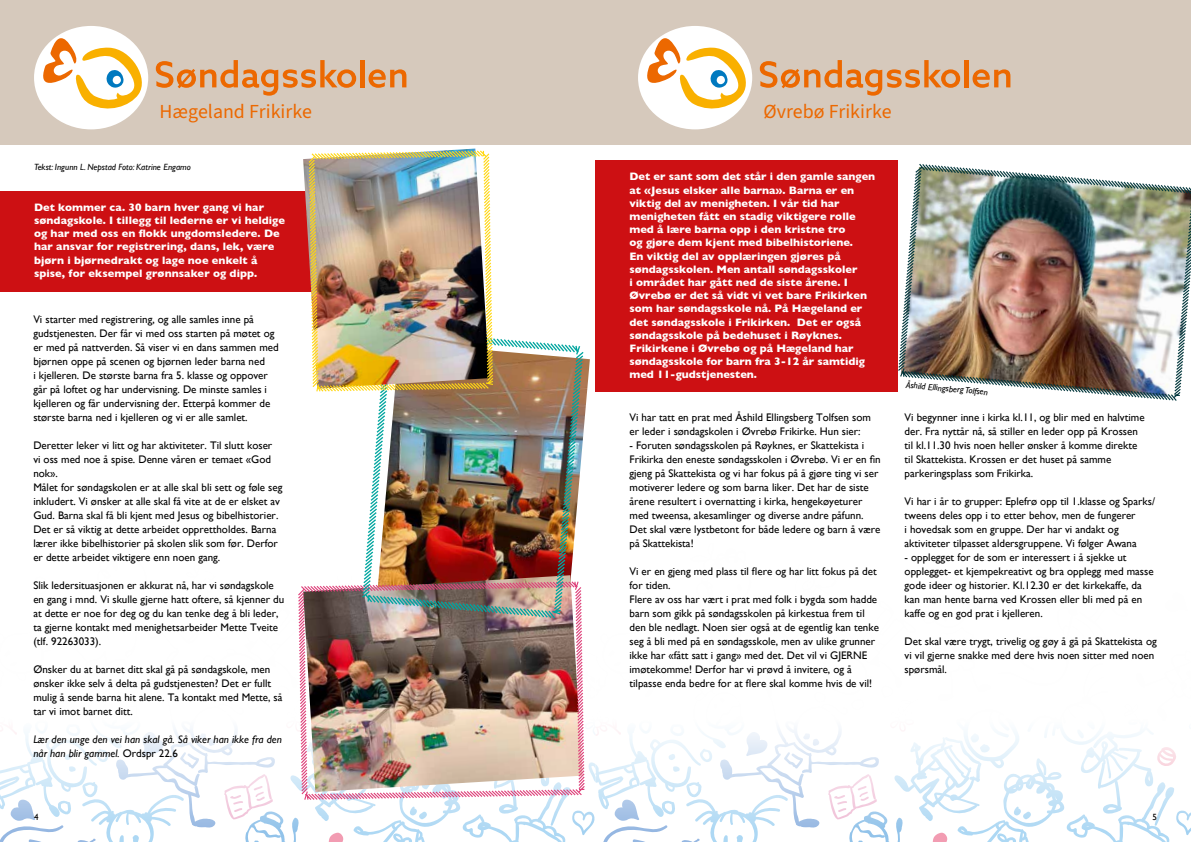
<style>
.page{position:relative;width:1191px;height:842px;background:#fff}
.page>*{position:absolute;margin:0;border:0;box-sizing:border-box;transform-origin:0 0}
.t1{font:19.9px "Source Sans 3";color:#ec6800}
.t2{font:11px/14px "Gill Sans";color:#000}
.t3{font:700 11px/13.2px "Gill Sans";color:#fff}
.t4{font:italic 11px/14px "Gill Sans";color:#000}
.t5{font:italic 9px "Gill Sans";color:#000}
.t6{font:9px "Gill Sans";color:#000}
.s1{font-style:normal}
</style>
<div class="page">
<svg style="left:0;top:729px;width:1191px;height:113px"></svg>
<div style="left:0;top:0;width:595px;height:145px;background:#d6c9bc"></div>
<div style="left:595px;top:0;width:596px;height:145px;background:#d6c9bc"></div>
<div style="left:0;top:191px;width:343px;height:101px;background:#cd1013"></div>
<div style="left:595px;top:161px;width:302px;height:231px;background:#cd1013"></div>
<div style="left:34px;top:26px;width:114px;height:103px;background:#fff;border-radius:50%"></div>
<div style="left:638px;top:26px;width:114px;height:103px;background:#fff;border-radius:50%"></div>
<svg style="left:156px;top:60px;width:200px;height:36px"></svg>
<hr style="left:360px;top:60px;width:4px;height:27px;background:#ec6800">
<svg style="left:368px;top:69px;width:38px;height:19px"></svg>
<svg style="left:36px;top:34px;width:113px;height:79px"></svg>
<svg style="left:760px;top:60px;width:200px;height:36px"></svg>
<hr style="left:964px;top:60px;width:4px;height:27px;background:#ec6800">
<svg style="left:972px;top:69px;width:38px;height:19px"></svg>
<svg style="left:640px;top:34px;width:113px;height:79px"></svg>
<img style="left:297px;top:585px;width:289px;height:216px">
<img style="left:897px;top:162px;width:294px;height:239px">
<img style="left:361px;top:338px;width:224px;height:282px">
<img style="left:307px;top:149px;width:187px;height:244px">
<h1 class="t1" style="left:159px;top:99px;width:154px">Hægeland Frikirke</h1>
<h1 class="t1" style="left:763px;top:99px;width:130px">Øvrebø Frikirke</h1>
<p class="t5" style="left:34px;top:161px;width:158px">Tekst: Ingunn L. Nepstad Foto: Katrine Engamo</p>
<p class="t3" style="left:34px;top:200px;width:252px">Det kommer ca. 30 barn hver gang vi har søndagskole. I tillegg til lederne er vi heldige og har med oss en flokk ungdomsledere. De har ansvar for registrering, dans, lek, være bjørn i bjørnedrakt og lage noe enkelt å spise, for eksempel grønnsaker og dipp.</p>
<p class="t2" style="left:33px;top:312px;width:247px">Vi starter med registrering, og alle samles inne på gudstjenesten. Der får vi med oss starten på møtet og er med på nattverden. Så viser vi en dans sammen med bjørnen oppe på scenen og bjørnen leder barna ned<br>i kjelleren. De største barna fra 5. klasse og oppover går på loftet og har undervisning. De minste samles i kjelleren og får undervisning der. Etterpå kommer de største barna ned i kjelleren og vi er alle samlet.</p>
<p class="t2" style="left:33px;top:438px;width:251px">Deretter leker vi litt og har aktiviteter. Til slutt koser<br>vi oss med noe å spise. Denne våren er temaet «God nok».<br>Målet for søndagskolen er at alle skal bli sett og føle seg inkludert. Vi ønsker at alle skal få vite at de er elsket av Gud. Barna skal få bli kjent med Jesus og bibelhistorier.<br>Det er så viktig at dette arbeidet opprettholdes. Barna lærer ikke bibelhistorier på skolen slik som før. Derfor er dette arbeidet viktigere enn noen gang.</p>
<p class="t2" style="left:33px;top:578px;width:252px">Slik ledersituasjonen er akkurat nå, har vi søndagskole en gang i mnd. Vi skulle gjerne hatt oftere, så kjenner du at dette er noe for deg og du kan tenke deg å bli leder, ta gjerne kontakt med menighetsarbeider Mette Tveite (tlf. 92263033).</p>
<p class="t2" style="left:33px;top:662px;width:251px">Ønsker du at barnet ditt skal gå på søndagskole, men ønsker ikke selv å delta på gudstjenesten? Det er fullt mulig å sende barna hit alene. Ta kontakt med Mette, så tar vi imot barnet ditt.</p>
<p class="t4" style="left:33px;top:732px;width:250px">Lær den unge den vei han skal gå. Så viker han ikke fra den når han blir gammel. <span class="s1">Ordspr 22.6</span></p>
<p class="t3" style="left:629px;top:170px;width:247px">Det er sant som det står i den gamle sangen at «Jesus elsker alle barna». Barna er en viktig del av menigheten. I vår tid har menigheten fått en stadig viktigere rolle med å lære barna opp i den kristne tro<br>og gjøre dem kjent med bibelhistoriene.<br>En viktig del av opplæringen gjøres på søndagsskolen. Men antall søndagsskoler<br>i området har gått ned de siste årene. I Øvrebø er det så vidt vi vet bare Frikirken som har søndagsskole nå. På Hægeland er det søndagsskole i Frikirken. Det er også søndagsskole på bedehuset i Røyknes.<br>Frikirkene i Øvrebø og på Hægeland har søndagsskole for barn fra 3-12 år samtidig med 11-gudstjenesten.</p>
<p class="t2" style="left:629px;top:410px;width:243px">Vi har tatt en prat med Åshild Ellingsberg Tolfsen som er leder i søndagskolen i Øvrebø Frikirke. Hun sier:</p>
<p class="t2" style="left:629px;top:438px;width:253px">- Foruten søndagsskolen på Røyknes, er Skattekista i Frikirka den eneste søndagsskolen i Øvrebø. Vi er en fin gjeng på Skattekista og vi har fokus på å gjøre ting vi ser motiverer ledere og som barna liker. Det har de siste årene resultert i overnatting i kirka, hengekøyeturer med tweensa, akesamlinger og diverse andre påfunn.<br>Det skal være lystbetont for både ledere og barn å være på Skattekista!</p>
<p class="t2" style="left:629px;top:564px;width:251px">Vi er en gjeng med plass til flere og har litt fokus på det for tiden.<br>Flere av oss har vært i prat med folk i bygda som hadde barn som gikk på søndagsskolen på kirkestua frem til den ble nedlagt. Noen sier også at de egentlig kan tenke seg å bli med på en søndagsskole, men av ulike grunner ikke har «fått satt i gang» med det. Det vil vi GJERNE imøtekomme! Derfor har vi prøvd å invitere, og å tilpasse enda bedre for at flere skal komme hvis de vil!</p>
<p class="t5" style="left:906px;top:380px;width:84px;rotate:5deg">Åshild Ellingsberg Tolfsen</p>
<p class="t2" style="left:904px;top:410px;width:241px">Vi begynner inne i kirka kl.11, og blir med en halvtime der. Fra nyttår nå, så stiller en leder opp på Krossen til kl.11.30 hvis noen heller ønsker å komme direkte til Skattekista. Krossen er det huset på samme parkeringsplass som Frikirka.</p>
<p class="t2" style="left:904px;top:494px;width:252px">Vi har i år to grupper: Eplefrø opp til 1.klasse og Sparks/ tweens deles opp i to etter behov, men de fungerer<br>i hovedsak som en gruppe. Der har vi andakt og aktiviteter tilpasset aldersgruppene. Vi følger Awana</p>
<p class="t2" style="left:904px;top:550px;width:251px">- opplegget for de som er interessert i å sjekke ut opplegget- et kjempekreativt og bra opplegg med masse gode ideer og historier. Kl.12.30 er det kirkekaffe, da kan man hente barna ved Krossen eller bli med på en kaffe og en god prat i kjelleren.</p>
<p class="t2" style="left:904px;top:634px;width:254px">Det skal være trygt, trivelig og gøy å gå på Skattekista og vi vil gjerne snakke med dere hvis noen sitter med noen spørsmål.</p>
<p class="t6" style="left:34px;top:812px;width:6px">4</p>
<p class="t6" style="left:1152px;top:812px;width:6px">5</p>
</div>
